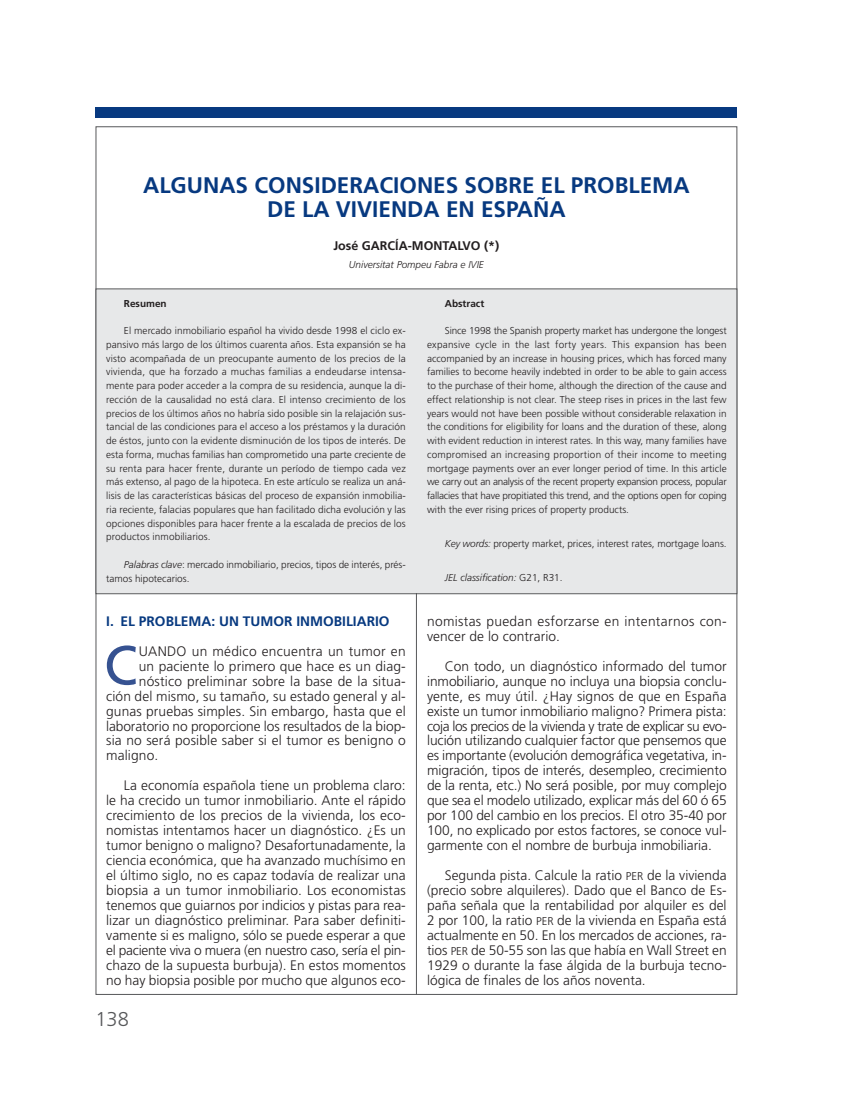
<style>
.page{position:relative;width:851px;height:1099px;background:#fff}
.page>*{position:absolute;margin:0;border:0;box-sizing:border-box;transform-origin:0 0}
.t1{font:54.88px "Frutiger";color:#365291}
.t2{font:700 22.5px/23.8px "Frutiger";color:#073980;text-align:center}
.t3{font:300 20px "Frutiger";color:#57585a}
.t4{font:300 13.75px/15px "Frutiger";letter-spacing:.01em;color:#231f20;text-align:justify}
.t5{font:300 13.75px "Frutiger";letter-spacing:-.01em;color:#231f20}
.t6{font:700 13.75px "Frutiger";color:#073980}
.t7{font:700 12.5px "Frutiger";color:#231f20}
.t8{font:300 10px/13.8px "Frutiger";color:#231f20;text-align:justify}
.t9{font:italic 300 10px "Frutiger";color:#231f20}
.t10{font:700 10px "Frutiger";color:#231f20}
.s1{font-style:italic}
.s2{font-style:normal}
.s3{font-size:11.25px}
</style>
<div class="page">
<div style="left:95px;top:107px;width:642px;height:10px;background:#073980"></div>
<hr style="left:416px;top:566px;width:1px;height:428px;background:#57585a">
<div style="left:96px;top:289px;width:640px;height:304px;background:#e7e8e9"></div>
<h2 class="t2" style="left:143px;top:175px;width:548px">ALGUNAS CONSIDERACIONES SOBRE EL PROBLEMA<br>DE LA VIVIENDA EN ESPAÑA</h2>
<p class="t7" style="left:333px;top:241px;width:167px">José GARCÍA-MONTALVO (*)</p>
<p class="t9" style="left:349px;top:260px;width:136px">Universitat Pompeu Fabra e IVIE</p>
<p class="t10" style="left:124px;top:299px;width:44px">Resumen</p>
<p class="t8" style="left:106px;top:324px;width:301px;text-indent:18px">El mercado inmobiliario español ha vivido desde 1998 el ciclo ex&shy;pansivo más largo de los últimos cuarenta años. Esta expansión se ha visto acompañada de un preocupante aumento de los precios de la vivienda, que ha forzado a muchas familias a endeudarse intensa&shy;mente para poder acceder a la compra de su residencia, aunque la di&shy;rección de la causalidad no está clara. El intenso crecimiento de los precios de los últimos años no habría sido posible sin la relajación sus&shy;tancial de las condiciones para el acceso a los préstamos y la duración de éstos, junto con la evidente disminución de los tipos de interés. De esta forma, muchas familias han comprometido una parte creciente de su renta para hacer frente, durante un período de tiempo cada vez más extenso, al pago de la hipoteca. En este artículo se realiza un aná&shy;lisis de las características básicas del proceso de expansión inmobilia&shy;ria reciente, falacias populares que han facilitado dicha evolución y las opciones disponibles para hacer frente a la escalada de precios de los productos inmobiliarios.</p>
<p class="t8" style="left:106px;top:558px;width:301px;text-indent:18px"><span class="s1">Palabras clave</span>: mercado inmobiliario, precios, tipos de interés, prés&shy;tamos hipotecarios.</p>
<h3 class="t6" style="left:106px;top:615px;width:285px">I. EL PROBLEMA: UN TUMOR INMOBILIARIO</h3>
<h1 class="t1" style="left:104px;top:643px;width:35px">C</h1>
<h3 class="t4" style="left:139px;top:644px;width:268px">UANDO un médico encuentra un tumor en</h3>
<h3 class="t4" style="left:139px;top:659px;width:268px">un paciente lo primero que hace es un diag-</h3>
<h3 class="t4" style="left:139px;top:674px;width:268px">nóstico preliminar sobre la base de la situa-</h3>
<h3 class="t4" style="left:106px;top:689px;width:301px">ción del mismo, su tamaño, su estado general y al-</h3>
<h3 class="t4" style="left:106px;top:704px;width:301px">gunas pruebas simples. Sin embargo, hasta que el</h3>
<h3 class="t5" style="left:106px;top:720px;width:301px">laboratorio no proporcione los resultados de la biop-</h3>
<h3 class="t4" style="left:106px;top:734px;width:301px">sia no será posible saber si el tumor es benigno o</h3>
<h3 class="t4" style="left:106px;top:749px;width:54px">maligno.</h3>
<p class="t4" style="left:106px;top:779px;width:301px;text-indent:18px">La economía española tiene un problema claro: le ha crecido un tumor inmobiliario. Ante el rápido crecimiento de los precios de la vivienda, los eco&shy;nomistas intentamos hacer un diagnóstico. ¿Es un tumor benigno o maligno? Desafortunadamente, la ciencia económica, que ha avanzado muchísimo en el último siglo, no es capaz todavía de realizar una biopsia a un tumor inmobiliario. Los economistas tenemos que guiarnos por indicios y pistas para rea&shy;lizar un diagnóstico preliminar. Para saber definiti&shy;vamente si es maligno, sólo se puede esperar a que el paciente viva o muera (en nuestro caso, sería el pin&shy;chazo de la supuesta burbuja). En estos momentos no hay biopsia posible por mucho que algunos eco-</p>
<h3 class="t3" style="left:95px;top:1010px;width:35px">138</h3>
<p class="t10" style="left:444px;top:299px;width:41px">Abstract</p>
<p class="t8" style="left:427px;top:324px;width:301px;text-indent:18px">Since 1998 the Spanish property market has undergone the longest expansive cycle in the last forty years. This expansion has been accompanied by an increase in housing prices, which has forced many families to become heavily indebted in order to be able to gain access to the purchase of their home, although the direction of the cause and effect relationship is not clear. The steep rises in prices in the last few years would not have been possible without considerable relaxation in the conditions for eligibility for loans and the duration of these, along with evident reduction in interest rates. In this way, many families have compromised an increasing proportion of their income to meeting mortgage payments over an ever longer period of time. In this article we carry out an analysis of the recent property expansion process, popular fallacies that have propitiated this trend, and the options open for coping with the ever rising prices of property products.</p>
<p class="t8" style="left:444px;top:537px;width:283px"><span class="s1">Key words:</span> property market, prices, interest rates, mortgage loans.</p>
<p class="t9" style="left:444px;top:574px;width:119px">JEL classification: <span class="s2">G21, R31.</span></p>
<h3 class="t4" style="left:427px;top:614px;width:301px">nomistas puedan esforzarse en intentarnos con&shy;vencer de lo contrario.</h3>
<p class="t4" style="left:427px;top:659px;width:301px;text-indent:18px">Con todo, un diagnóstico informado del tumor inmobiliario, aunque no incluya una biopsia conclu&shy;yente, es muy útil. ¿Hay signos de que en España existe un tumor inmobiliario maligno? Primera pista: coja los precios de la vivienda y trate de explicar su evo&shy;lución utilizando cualquier factor que pensemos que es importante (evolución demográfica vegetativa, in&shy;migración, tipos de interés, desempleo, crecimiento de la renta, etc.) No será posible, por muy complejo que sea el modelo utilizado, explicar más del 60 ó 65 por 100 del cambio en los precios. El otro 35-40 por 100, no explicado por estos factores, se conoce vul&shy;garmente con el nombre de burbuja inmobiliaria.</p>
<p class="t4" style="left:427px;top:868px;width:301px;text-indent:18px">Segunda pista. Calcule la ratio <span class="s3">PER</span> de la vivienda (precio sobre alquileres). Dado que el Banco de Es&shy;paña señala que la rentabilidad por alquiler es del 2 por 100, la ratio <span class="s3">PER</span> de la vivienda en España está actualmente en 50. En los mercados de acciones, ra&shy;tios <span class="s3">PER</span> de 50-55 son las que había en Wall Street en 1929 o durante la fase álgida de la burbuja tecno&shy;lógica de finales de los años noventa.</p>
</div>
